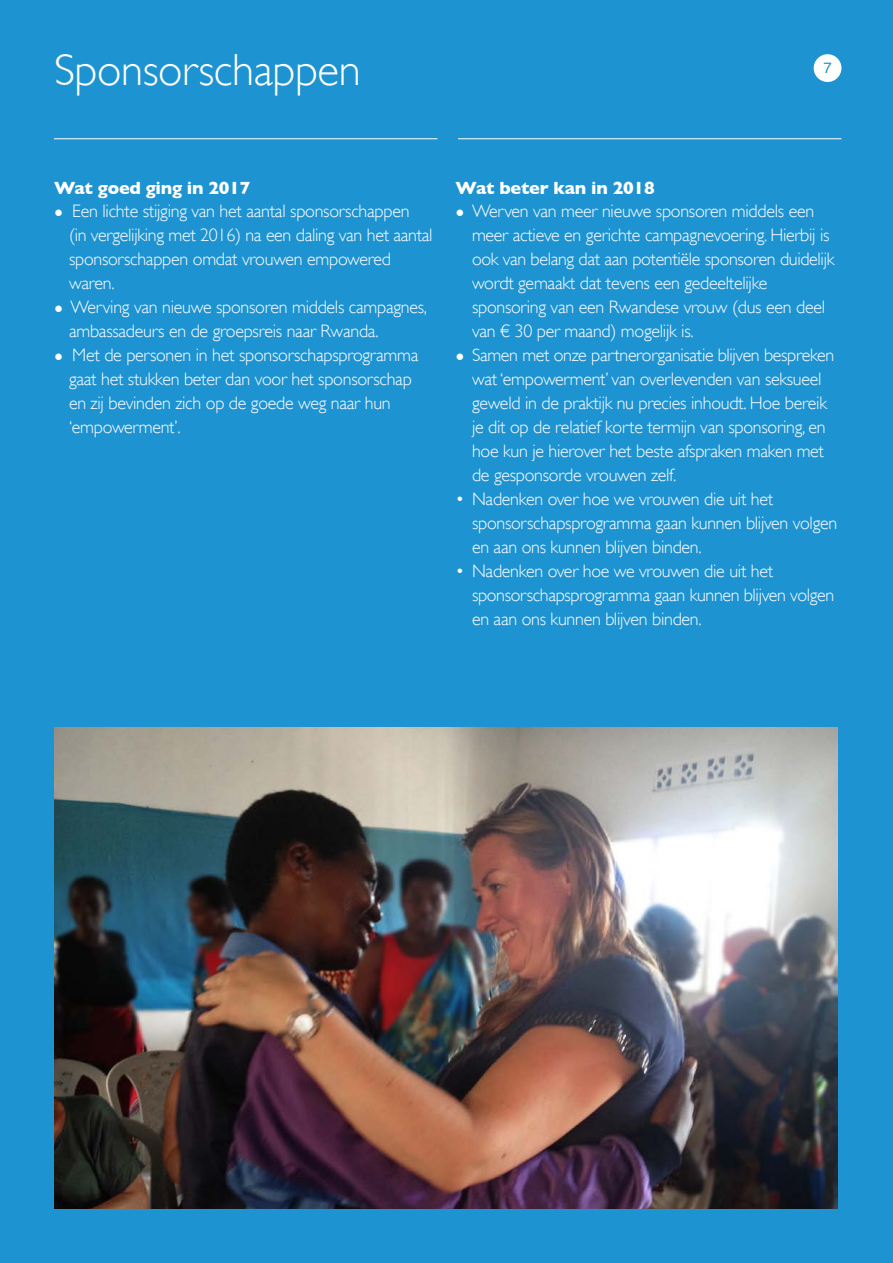
<style>
.page{position:relative;width:893px;height:1263px;background:#1e93d2}
.page>*{position:absolute;margin:0;border:0;box-sizing:border-box;transform-origin:0 0}
.t1{font:300 45px "Gill Sans";letter-spacing:-.01em;color:#fff}
.t2{font:300 18px/24px "Gill Sans";letter-spacing:-.015em;color:#fff}
.t3{font:700 18px "Gill Sans";letter-spacing:-.015em;color:#fff}
._10_Paginanummer_LL{font:15px "Helvetica";color:#1f92d1}
.s1{font-family:"Arial";font-weight:400;font-size:15px}
</style>
<div class="page">
<hr style="left:54px;top:138px;width:383px;height:1px;background:#fff">
<hr style="left:458px;top:138px;width:383px;height:1px;background:#fff">
<img style="left:54px;top:727px;width:783px;height:482px">
<div style="left:814px;top:54px;width:27px;height:28px;background:#fff;border-radius:50%"></div>
<p class="t1" style="left:54px;top:45px;width:308px">Sponsorschappen</p>
<p class="_10_Paginanummer_LL" style="left:823px;top:56px;width:10px">7</p>
<p class="t3" style="left:54px;top:178px;width:198px">Wat goed ging in 2017</p>
<p class="t2" style="left:54px;top:199px;width:357px"><span class="s1">●</span> Een lichte stijging van het aantal sponsorschappen</p>
<p class="t2" style="left:69px;top:223px;width:365px">(in vergelijking met 2016) na een daling van het aantal sponsorschappen omdat vrouwen empowered</p>
<p class="t2" style="left:69px;top:271px;width:47px">waren.</p>
<p class="t2" style="left:69px;top:295px;width:360px;text-indent:-15px"><span class="s1">●</span> Werving van nieuwe sponsoren middels campagnes, ambassadeurs en de groepsreis naar Rwanda.</p>
<p class="t2" style="left:54px;top:343px;width:366px;text-align:center"><span class="s1">●</span> Met de personen in het sponsorschapsprogramma gaat het stukken beter dan voor het sponsorschap</p>
<p class="t2" style="left:69px;top:391px;width:323px">en zij bevinden zich op de goede weg naar hun</p>
<p class="t2" style="left:69px;top:415px;width:113px">‘empowerment’.</p>
<p class="t3" style="left:455px;top:178px;width:201px">Wat beter kan in 2018</p>
<p class="t2" style="left:472px;top:199px;width:364px;text-indent:-17px"><span class="s1">●</span> Werven van meer nieuwe sponsoren middels een meer actieve en gerichte campagnevoering. Hierbij is ook van belang dat aan potentiële sponsoren duidelijk wordt gemaakt dat tevens een gedeeltelijke</p>
<p class="t2" style="left:472px;top:295px;width:355px">sponsoring van een Rwandese vrouw (dus een deel van € 30 per maand) mogelijk is.</p>
<p class="t2" style="left:455px;top:343px;width:380px;text-align:center"><span class="s1">●</span> Samen met onze partnerorganisatie blijven bespreken wat ‘empowerment’ van overlevenden van seksueel geweld in de praktijk nu precies inhoudt. Hoe bereik<br>je dit op de relatief korte termijn van sponsoring, en</p>
<p class="t2" style="left:472px;top:439px;width:354px">hoe kun je hierover het beste afspraken maken met de gesponsorde vrouwen zelf.</p>
<p class="t2" style="left:455px;top:487px;width:319px">• Nadenken over hoe we vrouwen die uit het</p>
<p class="t2" style="left:472px;top:511px;width:367px">sponsorschapsprogramma gaan kunnen blijven volgen</p>
<p class="t2" style="left:472px;top:535px;width:231px">en aan ons kunnen blijven binden.</p>
<p class="t2" style="left:455px;top:559px;width:319px">• Nadenken over hoe we vrouwen die uit het</p>
<p class="t2" style="left:472px;top:583px;width:364px">sponsorschapsprogramma gaan kunnen blijven volgen en aan ons kunnen blijven binden.</p>
</div>
